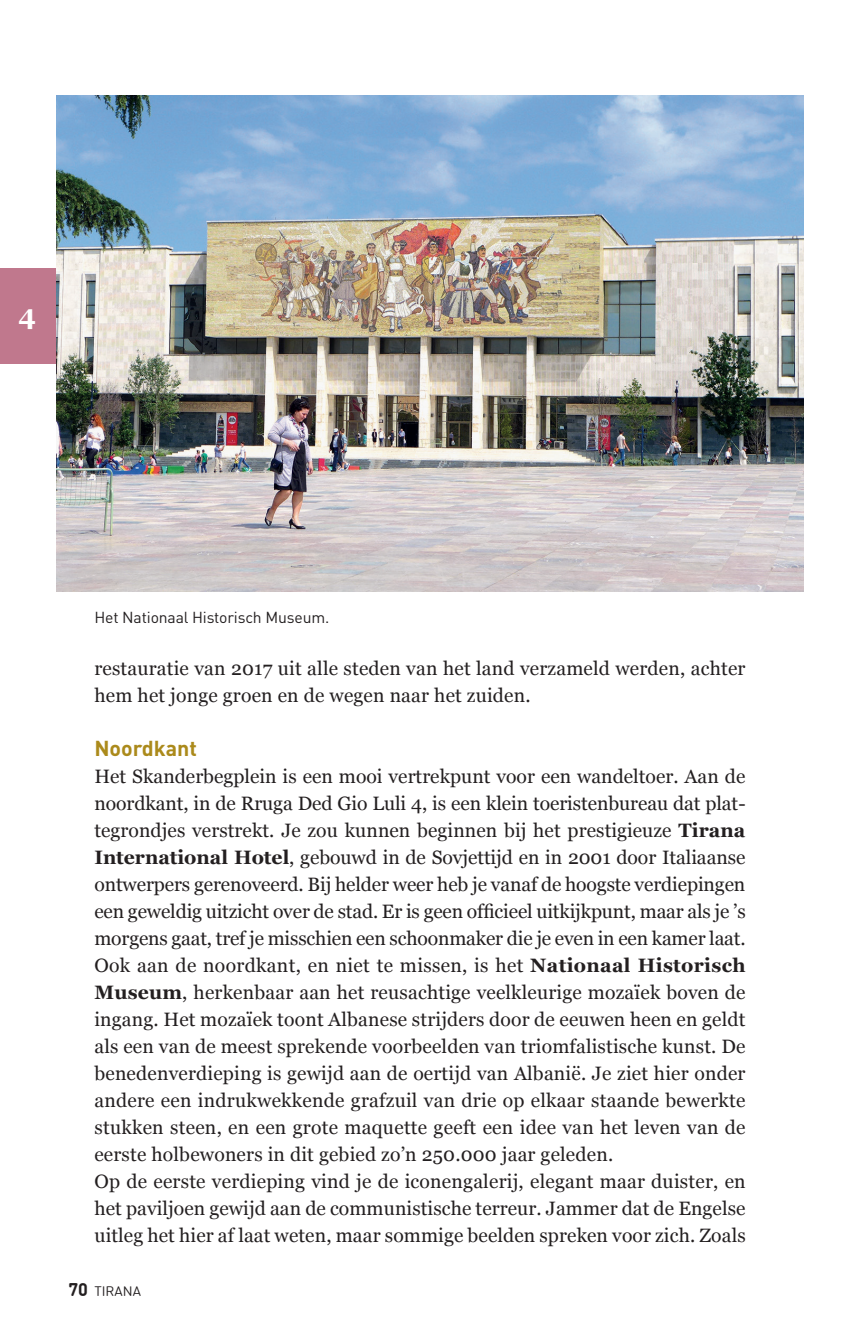
<style>
.page{position:relative;width:858px;height:1339px;background:#fff}
.page>*{position:absolute;margin:0;border:0;box-sizing:border-box;transform-origin:0 0}
.t1{font:700 27px "Georgia";color:#fff}
.t2{font:700 21.38px "DIN Pro";color:#ab8a1b}
.t3{font:19.35px/27px "Georgia";letter-spacing:.01em;color:#231f20}
.t4{font:15.75px "DIN Pro";letter-spacing:-.01em;color:#231f20}
.t5{font:13.5px "DIN Round Offc";color:#231f20}
.s1{font-weight:700}
.s2{font-weight:700;font-size:18px}
</style>
<div class="page">
<div style="left:0;top:268px;width:56px;height:96px;background:#c0788d"></div>
<img style="left:56px;top:96px;width:746px;height:495px">
<h1 class="t1" style="left:19px;top:299px;width:19px">4</h1>
<p class="t4" style="left:94px;top:604px;width:236px">Het Nationaal Historisch Museum.</p>
<p class="t3" style="left:94px;top:655px;width:652px">restauratie van 2017 uit alle steden van het land verzameld werden, achter hem het jonge groen en de wegen naar het zuiden.</p>
<p class="t2" style="left:94px;top:731px;width:104px">Noordkant</p>
<p class="t3" style="left:94px;top:763px;width:652px">Het Skanderbegplein is een mooi vertrekpunt voor een wandeltoer. Aan de noordkant, in de Rruga Ded Gio Luli 4, is een klein toeristenbureau dat plat&shy;tegrondjes verstrekt. Je zou kunnen beginnen bij het prestigieuze <span class="s1">Tirana International Hotel</span>, gebouwd in de Sovjettijd en in 2001 door Italiaanse ontwerpers gerenoveerd. Bij helder weer heb je vanaf de hoogste verdiepingen een geweldig uitzicht over de stad. Er is geen officieel uitkijkpunt, maar als je ’s morgens gaat, tref je misschien een schoonmaker die je even in een kamer laat.<br>Ook aan de noordkant, en niet te missen, is het <span class="s1">Nationaal Historisch Museum</span>, herkenbaar aan het reusachtige veelkleurige mozaïek boven de ingang. Het mozaïek toont Albanese strijders door de eeuwen heen en geldt als een van de meest sprekende voorbeelden van triomfalistische kunst. De benedenverdieping is gewijd aan de oertijd van Albanië. Je ziet hier onder andere een indrukwekkende grafzuil van drie op elkaar staande bewerkte stukken steen, en een grote maquette geeft een idee van het leven van de eerste holbewoners in dit gebied zo’n 250.000 jaar geleden.<br>Op de eerste verdieping vind je de iconengalerij, elegant maar duister, en het paviljoen gewijd aan de communistische terreur. Jammer dat de Engelse uitleg het hier af laat weten, maar sommige beelden spreken voor zich. Zoals</p>
<p class="t5" style="left:68px;top:1283px;width:74px"><span class="s2">70</span> TIRANA</p>
</div>
